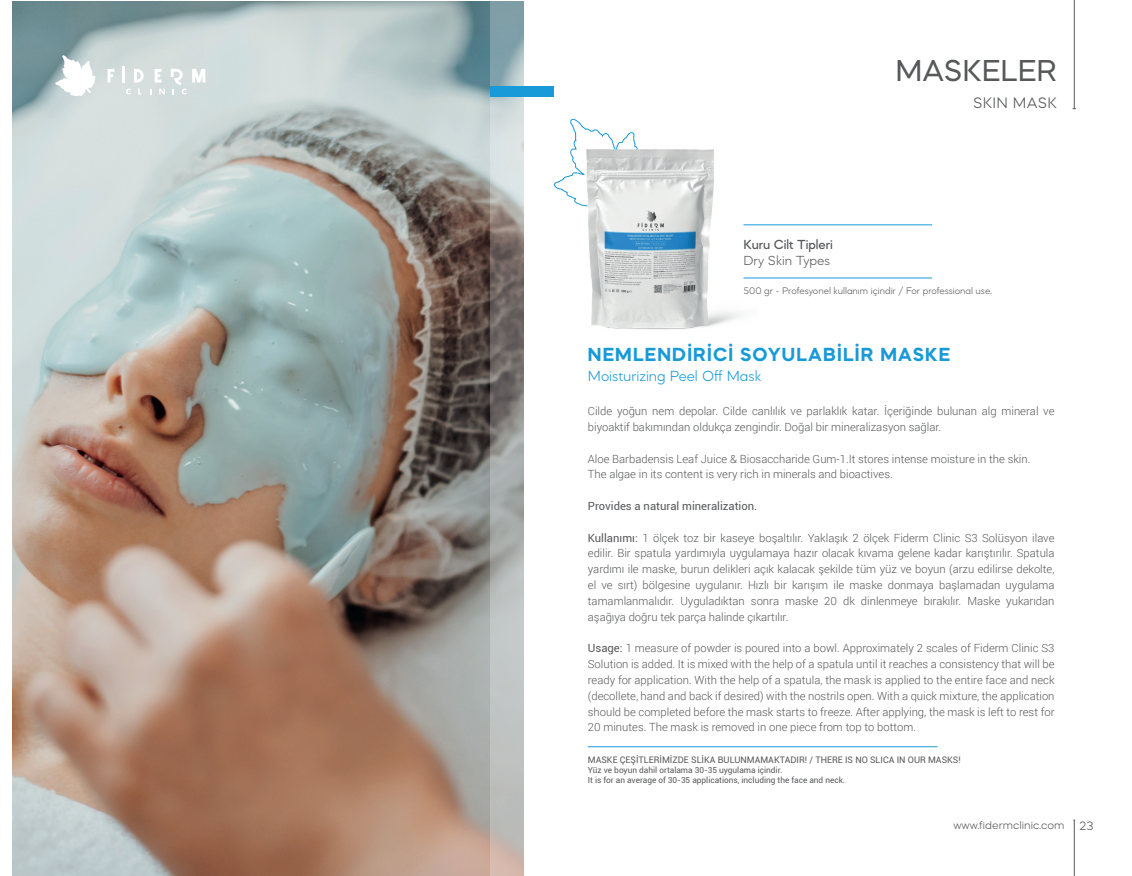
<style>
.page{position:relative;width:1132px;height:876px;background:#fff}
.page>*{position:absolute;margin:0;border:0;box-sizing:border-box;transform-origin:0 0}
.t1{font:30px "Mazzard H";color:#57585a}
.t2{font:700 19.5px "Mazzard M";letter-spacing:.06em;color:#179ad7}
.t3{font:300 15px "Mazzard M";color:#179ad7}
.t4{font:300 15px "Mazzard H";letter-spacing:.02em;color:#57585a}
.t5{font:500 13.5px "Mazzard M";color:#57585a}
.t6{font:300 13.5px "Mazzard M";color:#57585a}
.t7{font:300 12px "Mazzard H";color:#57585a}
.t8{font:300 11.25px/15.8px "Roboto";color:#57585a}
.t9{font:11.25px "Roboto";color:#57585a}
.t10{font:300 10.5px "Mazzard H";color:#57585a}
.t11{font:300 9.75px "Mazzard M";color:#57585a}
.t12{font:9px "Roboto";color:#57585a}
.t13{font:8.25px/9.9px "Roboto";color:#57585a}
.s1{font-weight:400}
</style>
<div class="page">
<hr style="left:1073px;top:820px;width:1px;height:56px;background:#57585a">
<hr style="left:1073px;top:0;width:1px;height:109px;background:#57585a">
<img style="left:13px;top:1px;width:477px;height:875px">
<svg style="left:107px;top:69px;width:7px;height:14px"></svg>
<svg style="left:122px;top:66px;width:3px;height:16px"></svg>
<svg style="left:134px;top:69px;width:10px;height:14px"></svg>
<svg style="left:154px;top:69px;width:7px;height:14px"></svg>
<svg style="left:126px;top:89px;width:5px;height:5px"></svg>
<svg style="left:138px;top:89px;width:3px;height:5px"></svg>
<svg style="left:171px;top:69px;width:34px;height:25px"></svg>
<svg style="left:159px;top:89px;width:6px;height:5px"></svg>
<svg style="left:55px;top:55px;width:40px;height:41px"></svg>
<svg style="left:490px;top:1px;width:34px;height:875px;background:#a5a8a7"></svg>
<div style="left:490px;top:86px;width:64px;height:10px;background:#179ad7"></div>
<hr style="left:587px;top:746px;width:350px;height:1px;background:#179ad7">
<hr style="left:743px;top:225px;width:188px;height:1px;background:#179ad7">
<hr style="left:743px;top:278px;width:188px;height:1px;background:#179ad7">
<svg style="left:554px;top:119px;width:81px;height:76px"></svg>
<img style="left:567px;top:142px;width:189px;height:188px">
<h1 class="t1" style="left:895px;top:51px;width:163px">MASKELER</h1>
<h3 class="t4" style="left:972px;top:93px;width:85px">SKIN MASK</h3>
<p class="t5" style="left:743px;top:236px;width:91px">Kuru Cilt Tipleri</p>
<p class="t6" style="left:743px;top:253px;width:88px">Dry Skin Types</p>
<p class="t11" style="left:743px;top:284px;width:250px">500 gr - Profesyonel kullanım içindir / For professional use.</p>
<h2 class="t2" style="left:587px;top:342px;width:364px">NEMLENDİRİCİ SOYULABİLİR MASKE</h2>
<h3 class="t3" style="left:587px;top:367px;width:175px">Moisturizing Peel Off Mask</h3>
<p class="t8" style="left:587px;top:403px;width:468px">Cilde yoğun nem depolar. Cilde canlılık ve parlaklık katar. İçeriğinde bulunan alg mineral ve biyoaktif bakımından oldukça zengindir. Doğal bir mineralizasyon sağlar.</p>
<p class="t8" style="left:587px;top:450px;width:444px">Aloe Barbadensis Leaf Juice &amp; Biosaccharide Gum-1.It stores intense moisture in the skin.<br>The algae in its content is very rich in minerals and bioactives.</p>
<p class="t9" style="left:587px;top:498px;width:171px">Provides a natural mineralization.</p>
<p class="t8" style="left:587px;top:529px;width:468px;text-align:justify"><span class="s1">Kullanımı:</span> 1 ölçek toz bir kaseye boşaltılır. Yaklaşık 2 ölçek Fiderm Clinic S3 Solüsyon ilave edilir. Bir spatula yardımıyla uygulamaya hazır olacak kıvama gelene kadar karıştırılır. Spatula yardımı ile maske, burun delikleri açık kalacak şekilde tüm yüz ve boyun (arzu edilirse dekolte, el ve sırt) bölgesine uygulanır. Hızlı bir karışım ile maske donmaya başlamadan uygulama tamamlanmalıdır. Uyguladıktan sonra maske 20 dk dinlenmeye bırakılır. Maske yukarıdan aşağıya doğru tek parça halinde çıkartılır.</p>
<p class="t8" style="left:587px;top:640px;width:468px;text-align:justify"><span class="s1">Usage:</span> 1 measure of powder is poured into a bowl. Approximately 2 scales of Fiderm Clinic S3<br>Solution is added. It is mixed with the help of a spatula until it reaches a consistency that will be ready for application. With the help of a spatula, the mask is applied to the entire face and neck (decollete, hand and back if desired) with the nostrils open. With a quick mixture, the application should be completed before the mask starts to freeze. After applying, the mask is left to rest for 20 minutes. The mask is removed in one piece from top to bottom.</p>
<p class="t12" style="left:587px;top:753px;width:374px">MASKE ÇEŞİTLERİMİZDE SLİKA BULUNMAMAKTADIR! / THERE IS NO SLICA IN OUR MASKS!</p>
<p class="t13" style="left:587px;top:764px;width:259px">Yüz ve boyun dahil ortalama 30-35 uygulama içindir.<br>It is for an average of 30-35 applications, including the face and neck.</p>
<p class="t10" style="left:953px;top:819px;width:112px">www.fidermclinic.com</p>
<p class="t7" style="left:1078px;top:818px;width:16px">23</p>
</div>
